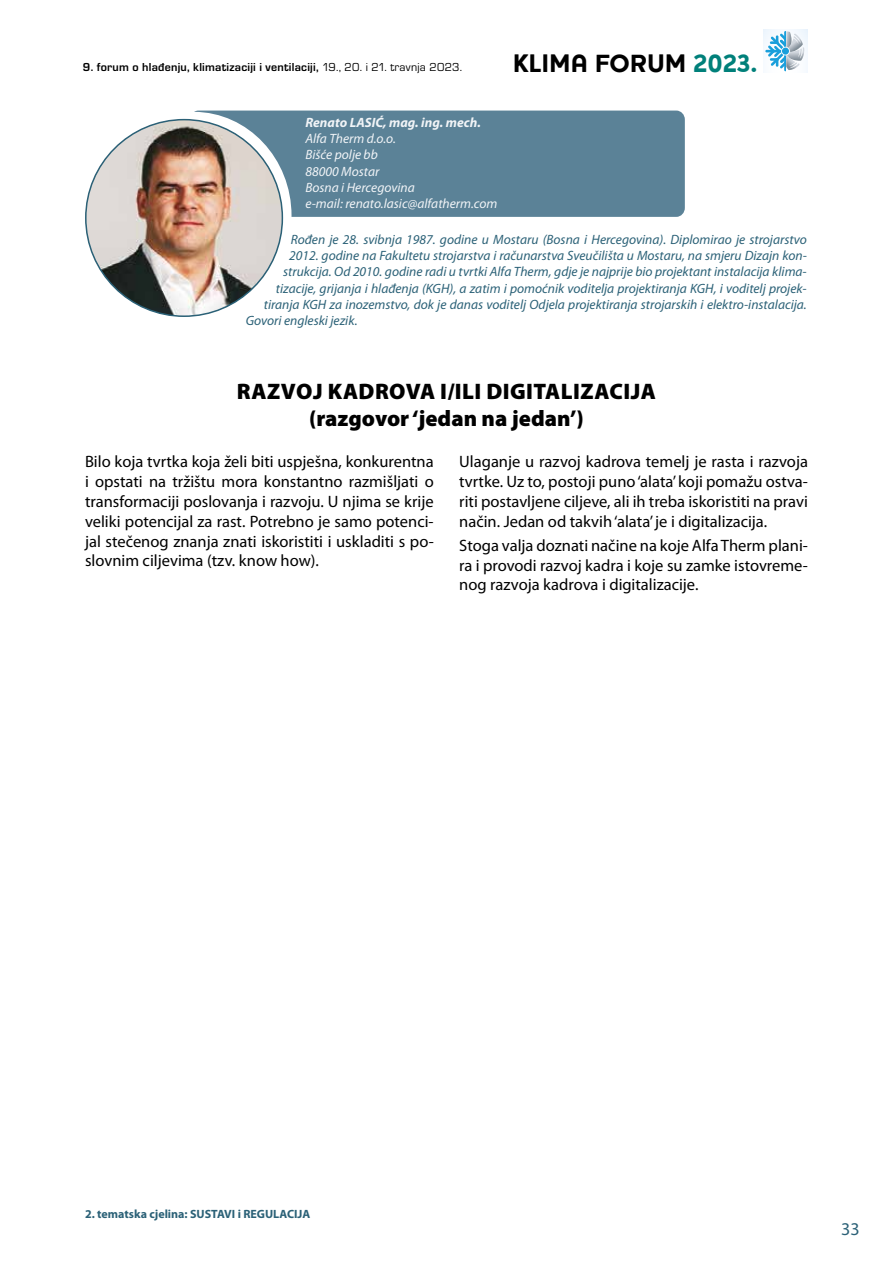
<style>
.page{position:relative;width:893px;height:1263px;background:#fff}
.page>*{position:absolute;margin:0;border:0;box-sizing:border-box;transform-origin:0 0}
.t1{font:900 25.65px "Houschka";color:#000}
.t2{font:900 22.5px/27px "Myriad Pro";letter-spacing:.01em;color:#000;text-align:center}
.t3{font:18px "Myriad Pro";color:#2b6177}
.t4{font:16.5px/19.8px "Myriad Pro";color:#000;text-align:justify}
.t5{font:italic 13.5px "Myriad Pro";color:#2b6177}
.t6{font:italic 13.5px/16.2px "Myriad Pro";color:#f1f4f7}
.t7{font:italic 700 13.5px "Myriad Pro";color:#f1f4f7}
.t8{font:700 12px "Eurostile TOT";letter-spacing:.02em;color:#000}
.t9{font:700 12px "Myriad Pro";color:#2b6177}
.s1{font-weight:400}
.s2{color:#00807a}
</style>
<div class="page">
<div style="left:763px;top:30px;width:44px;height:42px;background:#f4f9fe"></div>
<svg style="left:765px;top:31px;width:39px;height:40px"></svg>
<svg style="left:781px;top:47px;width:9px;height:8px"></svg>
<div style="left:782px;top:48px;width:7px;height:7px;background:#1a9fdb;border-radius:50%"></div>
<div style="left:194px;top:111px;width:491px;height:106px;background:#5b8297"></div>
<img style="left:86px;top:120px;width:196px;height:196px;border-radius:98px">
<p class="t8" style="left:83px;top:61px;width:381px">9. forum o hlađenju, klimatizaciji i ventilaciji, <span class="s1">19., 20. i 21. travnja 2023.</span></p>
<h1 class="t1" style="left:513px;top:49px;width:246px">KLIMA FORUM <span class="s2">2023.</span></h1>
<p class="t7" style="left:305px;top:115px;width:177px">Renato LASIĆ, mag. ing. mech.</p>
<p class="t6" style="left:305px;top:131px;width:193px">Alfa Therm d.o.o.<br>Bišće polje bb<br>88000 Mostar<br>Bosna i Hercegovina<br>e-mail: renato.lasic@alfatherm.com</p>
<p class="t5" style="left:291px;top:232px;width:518px">Rođen je 28. svibnja 1987. godine u Mostaru (Bosna i Hercegovina). Diplomirao je strojarstvo</p>
<p class="t5" style="left:289px;top:248px;width:519px">2012. godine na Fakultetu strojarstva i računarstva Sveučilišta u Mostaru, na smjeru Dizajn kon-</p>
<p class="t5" style="left:283px;top:265px;width:525px">strukcija. Od 2010. godine radi u tvrtki Alfa Therm, gdje je najprije bio projektant instalacija klima-</p>
<p class="t5" style="left:276px;top:281px;width:532px">tizacije, grijanja i hlađenja (KGH), a zatim i pomoćnik voditelja projektiranja KGH, i voditelj projek-</p>
<p class="t5" style="left:264px;top:297px;width:545px">tiranja KGH za inozemstvo, dok je danas voditelj Odjela projektiranja strojarskih i elektro-instalacija.</p>
<p class="t5" style="left:246px;top:313px;width:113px">Govori engleski jezik.</p>
<h2 class="t2" style="left:237px;top:378px;width:421px">RAZVOJ KADROVA I/ILI DIGITALIZACIJA (razgovor ‘jedan na jedan’)</h2>
<p class="t4" style="left:85px;top:452px;width:350px">Bilo koja tvrtka koja želi biti uspješna, konkurentna i opstati na tržištu mora konstantno razmišljati o transformaciji poslovanja i razvoju. U njima se krije veliki potencijal za rast. Potrebno je samo potenci&shy;jal stečenog znanja znati iskoristiti i uskladiti s po&shy;slovnim ciljevima (tzv. know how).</p>
<p class="t4" style="left:459px;top:452px;width:350px">Ulaganje u razvoj kadrova temelj je rasta i razvoja tvrtke. Uz to, postoji puno ‘alata’ koji pomažu ostva&shy;riti postavljene ciljeve, ali ih treba iskoristiti na pravi način. Jedan od takvih ‘alata’ je i digitalizacija.</p>
<p class="t4" style="left:459px;top:536px;width:350px">Stoga valja doznati načine na koje Alfa Therm plani&shy;ra i provodi razvoj kadra i koje su zamke istovreme&shy;nog razvoja kadrova i digitalizacije.</p>
<p class="t9" style="left:85px;top:1207px;width:227px">2. tematska cjelina: SUSTAVI i REGULACIJA</p>
<p class="t3" style="left:841px;top:1219px;width:20px">33</p>
</div>
